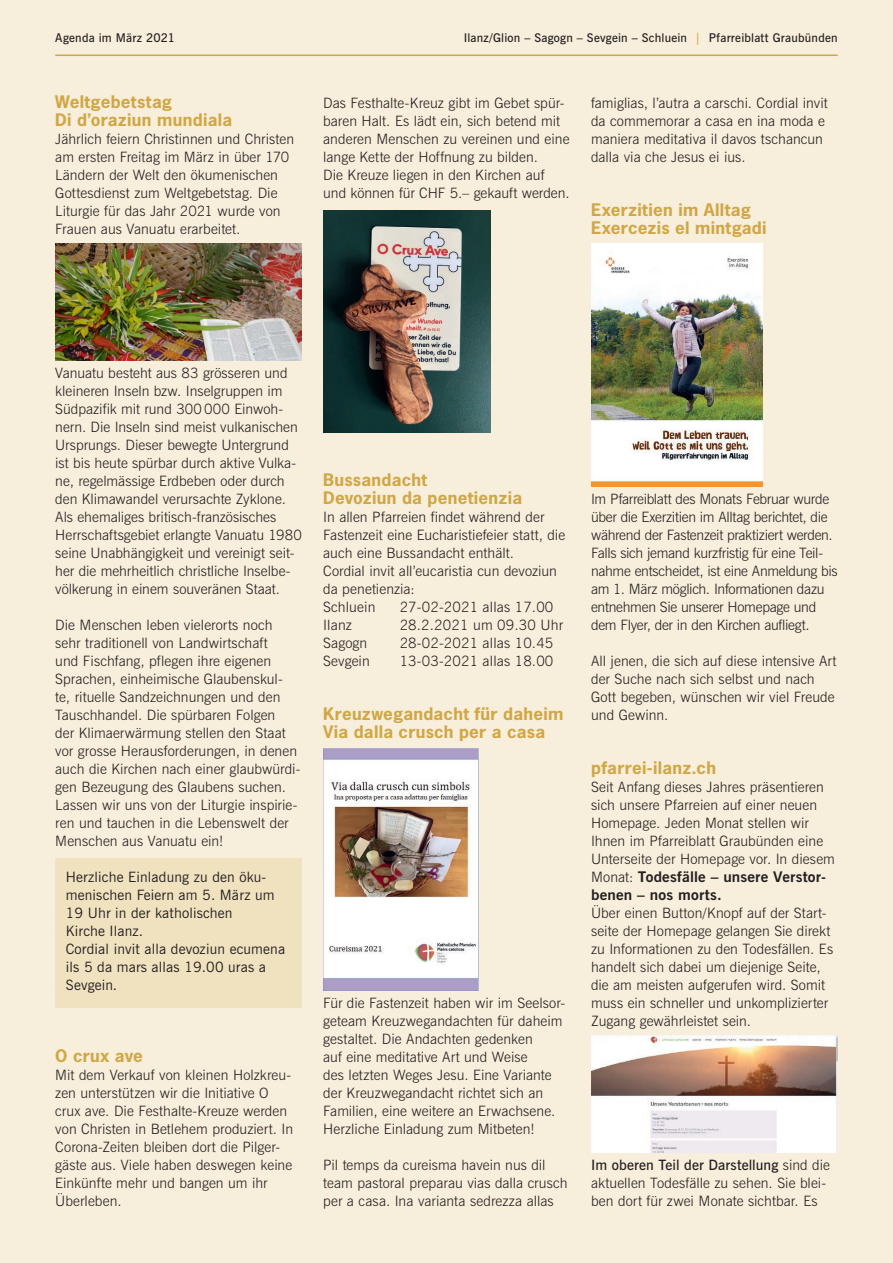
<style>
.page{position:relative;width:893px;height:1263px;background:#f7eedb}
.page>*{position:absolute;margin:0;border:0;box-sizing:border-box;transform-origin:0 0}
.t1{font:700 16.35px/18px "News Gothic";letter-spacing:.015em;color:#d1a644;scale:1.05 1}
.t2{font:700 14.7px/18px "News Gothic BT";letter-spacing:.01em;color:#231f20;scale:1.05 1}
.t3{font:300 14.25px/18px "News Gothic BT";letter-spacing:.005em;color:#231f20}
.t4{font:300 14.25px/18px "News Gothic BT";letter-spacing:-.02em;color:#231f20}
.t5{font:14.25px/18px "News Gothic BT";letter-spacing:.01em;color:#231f20}
.t6{font:600 12px "News Gothic BT";letter-spacing:.02em;color:#231f20}
.s1{color:#d1a644}
.s2{font-weight:300;font-size:14.25px}
.s3{font-weight:600}
</style>
<div class="page">
<hr style="left:55px;top:55px;width:783px;height:1px;background:#d1a644">
<div style="left:55px;top:858px;width:247px;height:24px;background:#f0e1bf"></div>
<div style="left:55px;top:876px;width:247px;height:24px;background:#f0e1bf"></div>
<div style="left:55px;top:894px;width:247px;height:24px;background:#f0e1bf"></div>
<div style="left:55px;top:912px;width:247px;height:24px;background:#f0e1bf"></div>
<div style="left:55px;top:930px;width:247px;height:24px;background:#f0e1bf"></div>
<div style="left:55px;top:948px;width:247px;height:24px;background:#f0e1bf"></div>
<div style="left:55px;top:966px;width:247px;height:24px;background:#f0e1bf"></div>
<div style="left:55px;top:984px;width:247px;height:24px;background:#f0e1bf"></div>
<img style="left:55px;top:243px;width:247px;height:117px">
<img style="left:323px;top:211px;width:167px;height:221px">
<img style="left:323px;top:748px;width:155px;height:242px">
<img style="left:591px;top:244px;width:171px;height:242px">
<img style="left:591px;top:1035px;width:247px;height:117px">
<p class="t6" style="left:55px;top:31px;width:121px">Agenda im März 2021</p>
<p class="t6" style="left:464px;top:31px;width:375px">Ilanz/Glion – Sagogn – Sevgein – Schluein <span class="s1">|</span> Pfarreiblatt Graubünden</p>
<p class="t1" style="left:55px;top:92px;width:170px">Weltgebetstag<br>Di d’oraziun mundiala</p>
<p class="t3" style="left:55px;top:130px;width:240px">Jährlich feiern Christinnen und Christen am ersten Freitag im März in über 170<br>Ländern der Welt den ökumenischen Gottesdienst zum Weltgebetstag. Die Liturgie für das Jahr 2021 wurde von Frauen aus Vanuatu erarbeitet.</p>
<p class="t3" style="left:323px;top:94px;width:248px">Das Festhalte-Kreuz gibt im Gebet spür&shy;baren Halt. Es lädt ein, sich betend mit anderen Menschen zu vereinen und eine lange Kette der Hoffnung zu bilden.<br>Die Kreuze liegen in den Kirchen auf und können für CHF 5.– gekauft werden.</p>
<p class="t3" style="left:591px;top:94px;width:238px">famiglias, l’autra a carschi. Cordial invit da commemorar a casa en ina moda e maniera meditativa il davos tschancun dalla via che Jesus ei ius.</p>
<p class="t1" style="left:591px;top:200px;width:169px">Exerzitien im Alltag<br>Exercezis el mintgadi</p>
<p class="t3" style="left:55px;top:364px;width:248px">Vanuatu besteht aus 83 grösseren und kleineren Inseln bzw. Inselgruppen im Südpazifik mit rund 300000 Einwoh&shy;nern. Die Inseln sind meist vulkanischen Ursprungs. Dieser bewegte Untergrund ist bis heute spürbar durch aktive Vulka&shy;ne, regelmässige Erdbeben oder durch den Klimawandel verursachte Zyklone.<br>Als ehemaliges britisch-französisches Herrschaftsgebiet erlangte Vanuatu 1980 seine Unabhängigkeit und vereinigt seit&shy;her die mehrheitlich christliche Inselbe&shy;völkerung in einem souveränen Staat.</p>
<p class="t3" style="left:55px;top:616px;width:247px">Die Menschen leben vielerorts noch sehr traditionell von Landwirtschaft<br>und Fischfang, pflegen ihre eigenen Sprachen, einheimische Glaubenskul&shy;te, rituelle Sandzeichnungen und den Tauschhandel. Die spürbaren Folgen<br>der Klimaerwärmung stellen den Staat vor grosse Herausforderungen, in denen auch die Kirchen nach einer glaubwürdi&shy;gen Bezeugung des Glaubens suchen.<br>Lassen wir uns von der Liturgie inspirie&shy;ren und tauchen in die Lebenswelt der Menschen aus Vanuatu ein!</p>
<p class="t5" style="left:66px;top:868px;width:221px">Herzliche Einladung zu den öku&shy;menischen Feiern am 5. März um<br>19 Uhr in der katholischen<br>Kirche Ilanz.<br>Cordial invit alla devoziun ecumena ils 5 da mars allas 19.00 uras a<br>Sevgein.</p>
<p class="t1" style="left:55px;top:1046px;width:85px">O crux ave</p>
<p class="t3" style="left:55px;top:1066px;width:239px">Mit dem Verkauf von kleinen Holzkreu&shy;zen unterstützen wir die Initiative O crux ave. Die Festhalte-Kreuze werden von Christen in Betlehem produziert. In Corona-Zeiten bleiben dort die Pilger&shy;gäste aus. Viele haben deswegen keine Einkünfte mehr und bangen um ihr Überleben.</p>
<p class="t1" style="left:323px;top:470px;width:191px">Bussandacht<br>Devoziun da penetienzia</p>
<p class="t3" style="left:323px;top:508px;width:243px">In allen Pfarreien findet während der<br>Fastenzeit eine Eucharistiefeier statt, die auch eine Bussandacht enthält.<br>Cordial invit all’eucaristia cun devoziun da penetienzia:<br>Schluein</p>
<p class="t3" style="left:400px;top:598px;width:155px">27-02-2021 allas 17.00</p>
<p class="t3" style="left:323px;top:616px;width:30px">Ilanz</p>
<p class="t3" style="left:400px;top:616px;width:165px">28.2.2021 um 09.30 Uhr</p>
<p class="t3" style="left:323px;top:634px;width:46px">Sagogn</p>
<p class="t3" style="left:400px;top:634px;width:155px">28-02-2021 allas 10.45</p>
<p class="t3" style="left:323px;top:652px;width:48px">Sevgein</p>
<p class="t3" style="left:400px;top:652px;width:155px">13-03-2021 allas 18.00</p>
<p class="t1" style="left:323px;top:704px;width:230px">Kreuzwegandacht für daheim<br>Via dalla crusch per a casa</p>
<p class="t3" style="left:323px;top:994px;width:244px">Für die Fastenzeit haben wir im Seelsor&shy;geteam Kreuzwegandachten für daheim gestaltet. Die Andachten gedenken<br>auf eine meditative Art und Weise<br>des letzten Weges Jesu. Eine Variante der Kreuzwegandacht richtet sich an Familien, eine weitere an Erwachsene.<br>Herzliche Einladung zum Mitbeten!</p>
<p class="t3" style="left:323px;top:1156px;width:246px">Pil temps da cureisma havein nus dil team pastoral preparau vias dalla crusch per a casa. Ina varianta sedrezza allas</p>
<p class="t4" style="left:591px;top:490px;width:248px">Im Pfarreiblatt des Monats Februar wurde über die Exerzitien im Alltag berichtet, die während der Fastenzeit praktiziert werden.<br>Falls sich jemand kurzfristig für eine Teil&shy;nahme entscheidet, ist eine Anmeldung bis am 1. März möglich. Informationen dazu entnehmen Sie unserer Homepage und dem Flyer, der in den Kirchen aufliegt.</p>
<p class="t3" style="left:591px;top:652px;width:247px">All jenen, die sich auf diese intensive Art der Suche nach sich selbst und nach<br>Gott begeben, wünschen wir viel Freude und Gewinn.</p>
<p class="t1" style="left:591px;top:758px;width:120px">pfarrei-ilanz.ch</p>
<p class="t3" style="left:591px;top:778px;width:245px">Seit Anfang dieses Jahres präsentieren sich unsere Pfarreien auf einer neuen Homepage. Jeden Monat stellen wir Ihnen im Pfarreiblatt Graubünden eine Unterseite der Homepage vor. In diesem</p>
<p class="t2" style="left:591px;top:868px;width:225px"><span class="s2">Monat:</span> Todesfälle – unsere Verstor&shy;benen – nos morts.</p>
<p class="t3" style="left:591px;top:904px;width:244px">Über einen Button/Knopf auf der Start&shy;seite der Homepage gelangen Sie direkt zu Informationen zu den Todesfällen. Es handelt sich dabei um diejenige Seite, die am meisten aufgerufen wird. Somit muss ein schneller und unkomplizierter Zugang gewährleistet sein.</p>
<p class="t3" style="left:591px;top:1156px;width:240px"><span class="s3">Im oberen Teil der Darstellung</span> sind die aktuellen Todesfälle zu sehen. Sie blei&shy;ben dort für zwei Monate sichtbar. Es</p>
</div>
